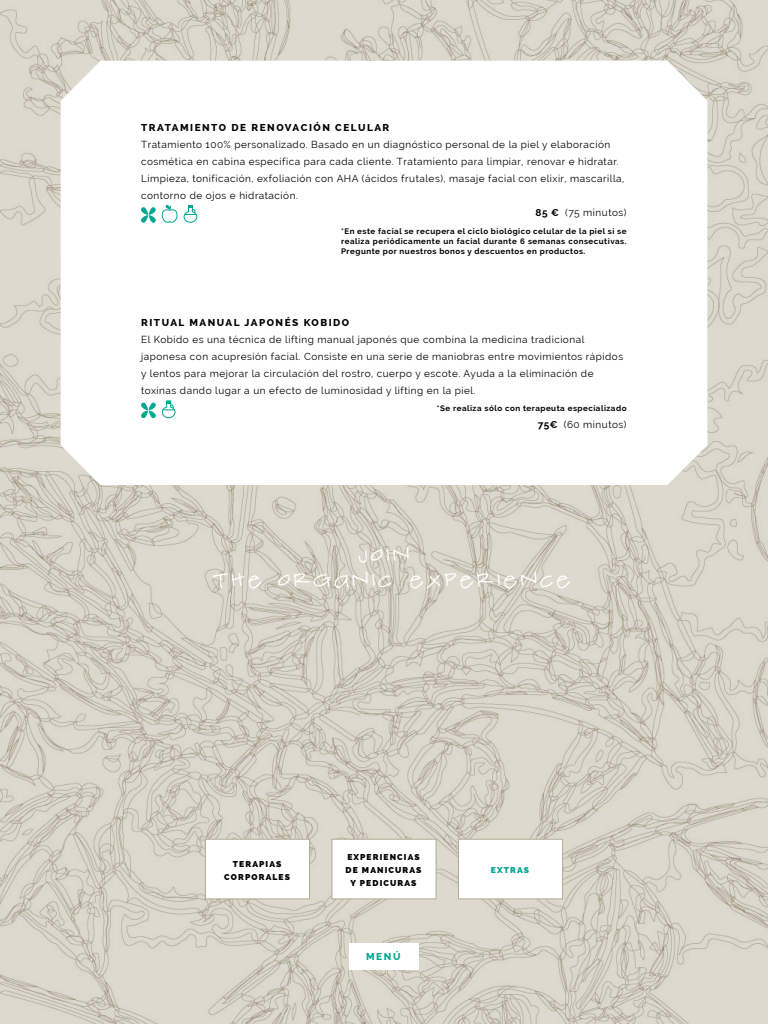
<style>
.page{position:relative;width:768px;height:1024px;background:#fff}
.page>*{position:absolute;margin:0;border:0;box-sizing:border-box;transform-origin:0 0}
.t1{font:16.4px/25.3px "Pea Annalee";letter-spacing:.22em;color:#fff}
.t2{font:10px/17px "Raleway";letter-spacing:.05em;color:#000}
.t3{font:800 10px "Raleway";letter-spacing:.15em;color:#000}
.t4{font:800 10px "Raleway";color:#00a890}
.t5{font:800 8.5px/13px "Raleway";letter-spacing:.13em;color:#000}
.t6{font:800 8.5px "Raleway";letter-spacing:.13em;color:#00a890}
.t7{font:700 8px/10px "Raleway";letter-spacing:.06em;color:#000;text-align:justify}
.s1{font-weight:700}
</style>
<div class="page">
<img style="left:0;top:0;width:768px;height:1024px">
<svg style="left:61px;top:61px;width:646px;height:424px"></svg>
<svg style="left:140px;top:205px;width:58px;height:19px"></svg>
<svg style="left:140px;top:400px;width:36px;height:19px"></svg>
<div style="left:349px;top:943px;width:70px;height:27px;background:#fff"></div>
<div style="left:331px;top:839px;width:106px;height:60px;background:#fff;border:1px solid #b3ad95"></div>
<div style="left:458px;top:839px;width:105px;height:60px;background:#fff;border:1px solid #b3ad95"></div>
<div style="left:205px;top:839px;width:105px;height:60px;background:#fff;border:1px solid #b3ad95"></div>
<p class="t3" style="left:141px;top:121px;width:250px">TRATAMIENTO DE RENOVACIÓN CELULAR</p>
<p class="t2" style="left:141px;top:136px;width:471px">Tratamiento 100% personalizado. Basado en un diagnóstico personal de la piel y elaboración</p>
<p class="t2" style="left:141px;top:153px;width:479px">cosmética en cabina específica para cada cliente. Tratamiento para limpiar, renovar e hidratar.</p>
<p class="t2" style="left:141px;top:170px;width:485px">Limpieza, tonificación, exfoliación con AHA (ácidos frutales), masaje facial con elixir, mascarilla,</p>
<p class="t2" style="left:141px;top:187px;width:158px">contorno de ojos e hidratación.</p>
<p class="t2" style="left:536px;top:204px;width:92px"><span class="s1">85 €</span> (75 minutos)</p>
<p class="t7" style="left:341px;top:226px;width:287px">*En este facial se recupera el ciclo biológico celular de la piel si se realiza periódicamente un facial durante 6 semanas consecutivas.<br>Pregunte por nuestros bonos y descuentos en productos.</p>
<p class="t3" style="left:141px;top:317px;width:210px">RITUAL MANUAL JAPONÉS KOBIDO</p>
<p class="t2" style="left:141px;top:331px;width:484px">El Kobido es una técnica de lifting manual japonés que combina la medicina tradicional japonesa con acupresión facial. Consiste en una serie de maniobras entre movimientos rápidos y lentos para mejorar la circulación del rostro, cuerpo y escote. Ayuda a la eliminación de toxinas dando lugar a un efecto de luminosidad y lifting en la piel.</p>
<p class="t7" style="left:437px;top:403px;width:191px">*Se realiza sólo con terapeuta especializado</p>
<p class="t2" style="left:538px;top:416px;width:90px"><span class="s1">75€</span> (60 minutos)</p>
<h1 class="t1" style="left:213px;top:542px;width:358px;text-indent:146px">JOIN<br>THE ORGANIC EXPERIENCE</h1>
<p class="t5" style="left:224px;top:857px;width:67px;text-align:center">TERAPIAS<br>CORPORALES</p>
<p class="t5" style="left:346px;top:851px;width:76px">EXPERIENCIAS<br>DE MANIC</p>
<p class="t5" style="left:395px;top:864px;width:15px">URAS</p>
<p class="t5" style="left:351px;top:877px;width:17px">Y PEDIC</p>
<p class="t5" style="left:390px;top:877px;width:15px">URAS</p>
<p class="t4" style="left:366px;top:951px;width:36px">MENÚ</p>
<p class="t6" style="left:491px;top:865px;width:40px">EXTRAS</p>
</div>
